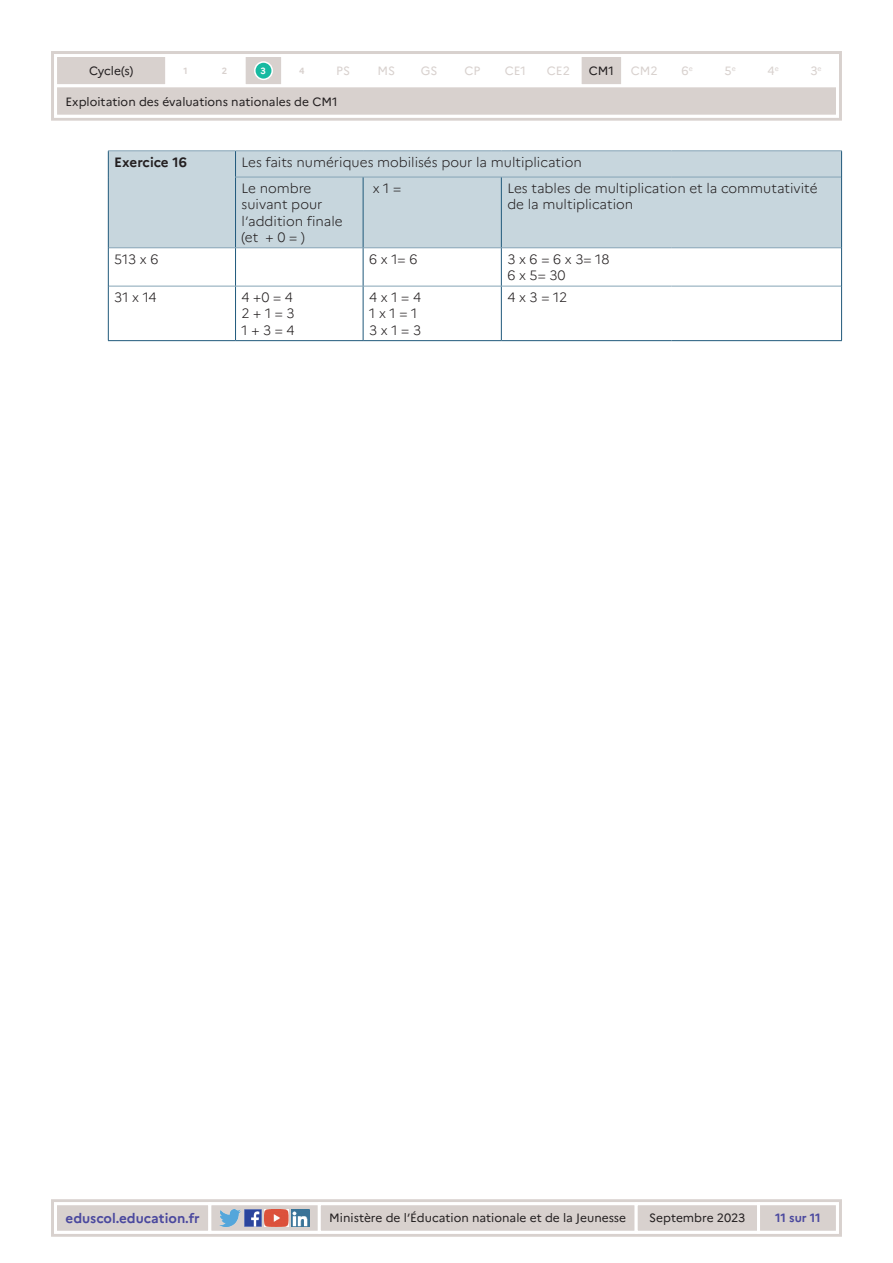
<style>
.page{position:relative;width:893px;height:1263px;background:#fff}
.page>*{position:absolute;margin:0;border:0;box-sizing:border-box;transform-origin:0 0}
.t1{font:300 13.5px/16.2px "Marianne";color:#231f20}
.t2{font:700 13.5px "Marianne";color:#4a489e}
.t3{font:700 13.5px "Marianne";color:#231f20}
.t4{font:12px "Marianne";color:#231f20}
.t5{font:12px "Marianne";color:#d8d1ce}
.t6{font:700 12px "Marianne";letter-spacing:-.015em;color:#4a489e}
.t7{font:700 9px "Marianne";color:#d8d1ce}
.t8{font:700 9px "Marianne";color:#fff}
.t9{font:7.05px "Marianne";color:#d8d1ce}
</style>
<div class="page">
<div style="left:51px;top:1199px;width:791px;height:38px;border:3px solid #d8d1ce"></div>
<svg style="left:52px;top:1201px;width:788px;height:34px"></svg>
<div style="left:51px;top:51px;width:791px;height:70px;border:3px solid #d8d1ce"></div>
<svg style="left:53px;top:53px;width:787px;height:66px"></svg>
<div style="left:109px;top:151px;width:732px;height:96px;background:#c7d6dd"></div>
<hr style="left:108px;top:150px;width:128px;height:1px;background:#85a4b6">
<hr style="left:236px;top:150px;width:127px;height:1px;background:#85a4b6">
<hr style="left:363px;top:150px;width:138px;height:1px;background:#85a4b6">
<hr style="left:501px;top:150px;width:170px;height:1px;background:#85a4b6">
<hr style="left:671px;top:150px;width:171px;height:1px;background:#85a4b6">
<hr style="left:235px;top:177px;width:128px;height:1px;background:#85a4b6">
<hr style="left:363px;top:177px;width:138px;height:1px;background:#85a4b6">
<hr style="left:501px;top:177px;width:170px;height:1px;background:#85a4b6">
<hr style="left:671px;top:177px;width:170px;height:1px;background:#85a4b6">
<hr style="left:109px;top:247px;width:127px;height:1px;background:#85a4b6">
<hr style="left:236px;top:247px;width:127px;height:1px;background:#85a4b6">
<hr style="left:363px;top:247px;width:138px;height:1px;background:#85a4b6">
<hr style="left:501px;top:247px;width:170px;height:1px;background:#85a4b6">
<hr style="left:671px;top:247px;width:170px;height:1px;background:#85a4b6">
<hr style="left:109px;top:286px;width:127px;height:1px;background:#85a4b6">
<hr style="left:236px;top:286px;width:127px;height:1px;background:#85a4b6">
<hr style="left:363px;top:286px;width:138px;height:1px;background:#85a4b6">
<hr style="left:501px;top:286px;width:170px;height:1px;background:#85a4b6">
<hr style="left:671px;top:286px;width:170px;height:1px;background:#85a4b6">
<svg style="left:235px;top:151px;width:1px;height:26px"></svg>
<hr style="left:235px;top:177px;width:1px;height:70px;background:#20597b">
<hr style="left:363px;top:177px;width:1px;height:70px;background:#20597b">
<hr style="left:501px;top:177px;width:1px;height:70px;background:#20597b">
<hr style="left:235px;top:248px;width:1px;height:38px;background:#20597b">
<hr style="left:363px;top:248px;width:1px;height:38px;background:#20597b">
<hr style="left:501px;top:248px;width:1px;height:38px;background:#20597b">
<hr style="left:235px;top:286px;width:1px;height:54px;background:#20597b">
<hr style="left:363px;top:286px;width:1px;height:54px;background:#20597b">
<hr style="left:501px;top:286px;width:1px;height:54px;background:#20597b">
<svg style="left:108px;top:151px;width:1px;height:26px"></svg>
<svg style="left:841px;top:151px;width:1px;height:26px"></svg>
<hr style="left:108px;top:177px;width:1px;height:71px;background:#20597b">
<hr style="left:841px;top:177px;width:1px;height:71px;background:#20597b">
<hr style="left:108px;top:248px;width:1px;height:38px;background:#20597b">
<hr style="left:841px;top:248px;width:1px;height:38px;background:#20597b">
<hr style="left:108px;top:286px;width:1px;height:54px;background:#20597b">
<hr style="left:841px;top:286px;width:1px;height:54px;background:#20597b">
<hr style="left:108px;top:340px;width:128px;height:1px;background:#20597b">
<hr style="left:236px;top:340px;width:127px;height:1px;background:#20597b">
<hr style="left:363px;top:340px;width:138px;height:1px;background:#20597b">
<hr style="left:501px;top:340px;width:170px;height:1px;background:#20597b">
<hr style="left:671px;top:340px;width:171px;height:1px;background:#20597b">
<p class="t4" style="left:89px;top:64px;width:46px">Cycle(s)</p>
<p class="t7" style="left:184px;top:65px;width:6px">1</p>
<p class="t5" style="left:336px;top:64px;width:15px">PS</p>
<p class="t5" style="left:377px;top:64px;width:19px">MS</p>
<p class="t5" style="left:421px;top:64px;width:18px">GS</p>
<p class="t5" style="left:464px;top:64px;width:17px">CP</p>
<p class="t5" style="left:505px;top:64px;width:23px">CE1</p>
<p class="t4" style="left:589px;top:64px;width:27px">CM1</p>
<p class="t5" style="left:725px;top:64px;width:9px">5</p>
<p class="t5" style="left:681px;top:64px;width:13px">6<sup>e</sup></p>
<p class="t5" style="left:810px;top:64px;width:13px">3<sup>e</sup></p>
<p class="t5" style="left:547px;top:64px;width:25px">CE2</p>
<p class="t9" style="left:775px;top:64px;width:6px">e</p>
<p class="t5" style="left:631px;top:64px;width:28px">CM2</p>
<p class="t9" style="left:732px;top:64px;width:6px">e</p>
<p class="t5" style="left:767px;top:64px;width:9px">4</p>
<p class="t7" style="left:222px;top:65px;width:7px">2</p>
<p class="t8" style="left:260px;top:65px;width:7px">3</p>
<p class="t7" style="left:299px;top:65px;width:7px">4</p>
<p class="t4" style="left:66px;top:94px;width:274px">Exploitation des évaluations nationales de CM1</p>
<p class="t3" style="left:114px;top:154px;width:74px">Exercice 16</p>
<p class="t1" style="left:242px;top:149px;width:342px;line-height:26.2px">Les faits numériques mobilisés pour la multiplication<br>Le nombre</p>
<p class="t1" style="left:242px;top:196px;width:103px">suivant pour l’addition finale (et + 0 = )</p>
<p class="t1" style="left:373px;top:180px;width:30px">x 1 =</p>
<p class="t1" style="left:507px;top:180px;width:312px">Les tables de multiplication et la commutativité de la multiplication</p>
<p class="t1" style="left:114px;top:251px;width:46px">513 x 6</p>
<p class="t1" style="left:369px;top:251px;width:50px">6 x 1= 6</p>
<p class="t1" style="left:507px;top:251px;width:104px">3 x 6 = 6 x 3= 18<br>6 x 5= 30</p>
<p class="t1" style="left:114px;top:289px;width:44px">31 x 14</p>
<p class="t1" style="left:242px;top:289px;width:55px">4 +0 = 4<br>2 + 1 = 3<br>1 + 3 = 4</p>
<p class="t1" style="left:369px;top:289px;width:54px">4 x 1 = 4<br>1 x 1 = 1<br>3 x 1 = 3</p>
<p class="t1" style="left:507px;top:289px;width:61px">4 x 3 = 12</p>
<p class="t2" style="left:66px;top:1210px;width:136px">eduscol.education.fr</p>
<p class="t4" style="left:329px;top:1211px;width:298px">Ministère de l’Éducation nationale et de la Jeunesse</p>
<p class="t4" style="left:649px;top:1211px;width:98px">Septembre 2023</p>
<p class="t6" style="left:775px;top:1211px;width:47px">11 sur 11</p>
</div>
